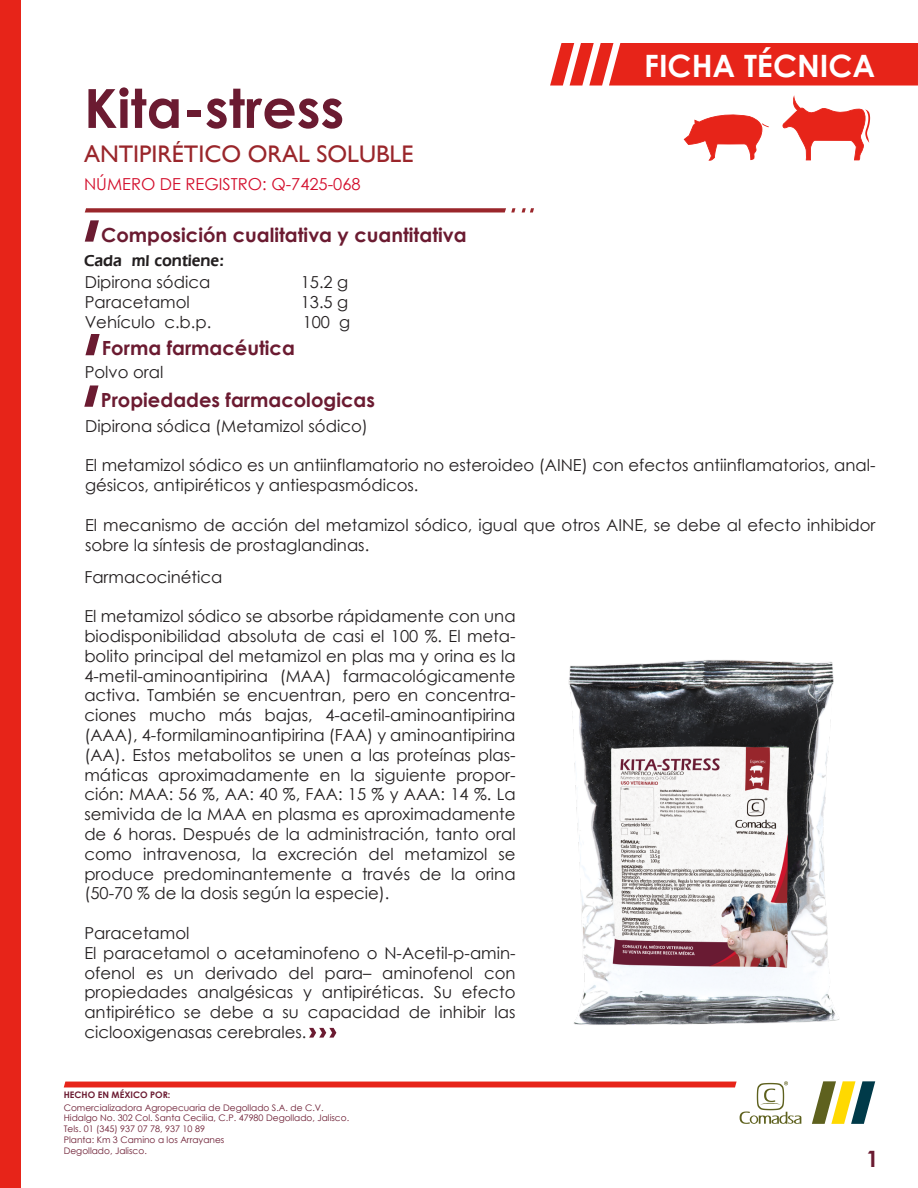
<style>
.page{position:relative;width:918px;height:1188px;background:#fff}
.page>*{position:absolute;margin:0;border:0;box-sizing:border-box;transform-origin:0 0}
.t1{font:700 54px "Century Gothic";color:#6b1b31}
.t2{font:700 30.75px "Century Gothic";color:#fff}
.t3{font:24px "Gill Sans";color:#9a262b}
.t4{font:700 22.5px "Century Gothic";color:#6b1b31}
.t5{font:700 19.5px "Century Gothic";color:#6b1b31}
.t6{font:16.5px/19.8px "Century Gothic";color:#231f20}
.t7{font:16.5px "Century Gothic";color:#d30d2b}
.t8{font:600 16.5px "Eras IT Cby BT";color:#231f20}
.t9{font:9px/10.8px "Century Gothic";color:#6b1b31}
.t10{font:700 9px "Century Gothic";color:#6b1b31}
</style>
<div class="page">
<div style="left:0;top:0;width:21px;height:1188px;background:#e72419"></div>
<svg style="left:812px;top:1081px;width:63px;height:43px"></svg>
<svg style="left:64px;top:1081px;width:737px;height:43px"></svg>
<svg style="left:550px;top:43px;width:368px;height:43px"></svg>
<svg style="left:85px;top:208px;width:430px;height:5px"></svg>
<svg style="left:522px;top:208px;width:12px;height:5px"></svg>
<svg style="left:85px;top:220px;width:14px;height:22px"></svg>
<svg style="left:85px;top:334px;width:15px;height:21px"></svg>
<svg style="left:84px;top:385px;width:15px;height:22px"></svg>
<svg style="left:309px;top:1028px;width:27px;height:10px"></svg>
<svg style="left:684px;top:114px;width:85px;height:47px"></svg>
<svg style="left:782px;top:95px;width:88px;height:65px"></svg>
<img style="left:568px;top:660px;width:271px;height:365px">
<h1 class="t1" style="left:84px;top:67px;width:262px">Kita-stress</h1>
<h3 class="t3" style="left:84px;top:140px;width:331px">ANTIPIRÉTICO ORAL SOLUBLE</h3>
<p class="t7" style="left:84px;top:173px;width:278px">NÚMERO DE REGISTRO: Q-7425-068</p>
<p class="t5" style="left:101px;top:220px;width:367px">Composición cualitativa y cuantitativa</p>
<p class="t8" style="left:84px;top:250px;width:142px">Cada ml contiene:</p>
<p class="t6" style="left:85px;top:272px;width:127px">Dipirona sódica</p>
<p class="t6" style="left:301px;top:272px;width:49px">15.2 g</p>
<p class="t6" style="left:85px;top:292px;width:107px">Paracetamol</p>
<p class="t6" style="left:301px;top:292px;width:49px">13.5 g</p>
<p class="t6" style="left:85px;top:312px;width:128px">Vehículo c.b.p.</p>
<p class="t6" style="left:303px;top:312px;width:49px">100 g</p>
<p class="t6" style="left:85px;top:362px;width:80px">Polvo oral</p>
<p class="t5" style="left:102px;top:333px;width:195px">Forma farmacéutica</p>
<p class="t5" style="left:101px;top:385px;width:276px">Propiedades farmacologicas</p>
<h2 class="t2" style="left:644px;top:42px;width:233px">FICHA TÉCNICA</h2>
<p class="t6" style="left:85px;top:416px;width:284px">Dipirona sódica (Metamizol sódico)</p>
<p class="t6" style="left:85px;top:455px;width:792px">El metamizol sódico es un antiinflamatorio no esteroideo (AINE) con efectos antiinflamatorios, anal&shy;gésicos, antipiréticos y antiespasmódicos.</p>
<p class="t6" style="left:85px;top:515px;width:792px">El mecanismo de acción del metamizol sódico, igual que otros AINE, se debe al efecto inhibidor sobre la síntesis de prostaglandinas.</p>
<p class="t6" style="left:84px;top:567px;width:140px">Farmacocinética</p>
<p class="t6" style="left:84px;top:606px;width:433px;text-align:justify">El metamizol sódico se absorbe rápidamente con una biodisponibilidad absoluta de casi el 100 %. El meta&shy;bolito principal del metamizol en plas ma y orina es la 4-metil-aminoantipirina (MAA) farmacológicamente activa. También se encuentran, pero en concentra&shy;ciones mucho más bajas, 4-acetil-aminoantipirina (AAA), 4-formilaminoantipirina (FAA) y aminoantipirina (AA). Estos metabolitos se unen a las proteínas plas&shy;máticas aproximadamente en la siguiente propor&shy;ción: MAA: 56 %, AA: 40 %, FAA: 15 % y AAA: 14 %. La semivida de la MAA en plasma es aproximadamente de 6 horas. Después de la administración, tanto oral como intravenosa, la excreción del metamizol se produce predominantemente a través de la orina (50-70 % de la dosis según la especie).</p>
<p class="t6" style="left:84px;top:923px;width:433px">Paracetamol<br>El paracetamol o acetaminofeno o N-Acetil-p-amin&shy;ofenol es un derivado del para– aminofenol con propiedades analgésicas y antipiréticas. Su efecto antipirético se debe a su capacidad de inhibir las ciclooxigenasas cerebrales.</p>
<p class="t10" style="left:64px;top:1088px;width:108px">HECHO EN MÉXICO POR:</p>
<p class="t9" style="left:64px;top:1102px;width:287px">Comercializadora Agropecuaria de Degollado S.A. de C.V.<br>Hidalgo No. 302 Col. Santa Cecilia, C.P. 47980 Degollado, Jalisco.<br>Tels. 01 (345) 937 07 78, 937 10 89<br>Planta: Km 3 Camino a los Arrayanes<br>Degollado, Jalisco.</p>
<h3 class="t4" style="left:866px;top:1141px;width:14px">1</h3>
</div>
